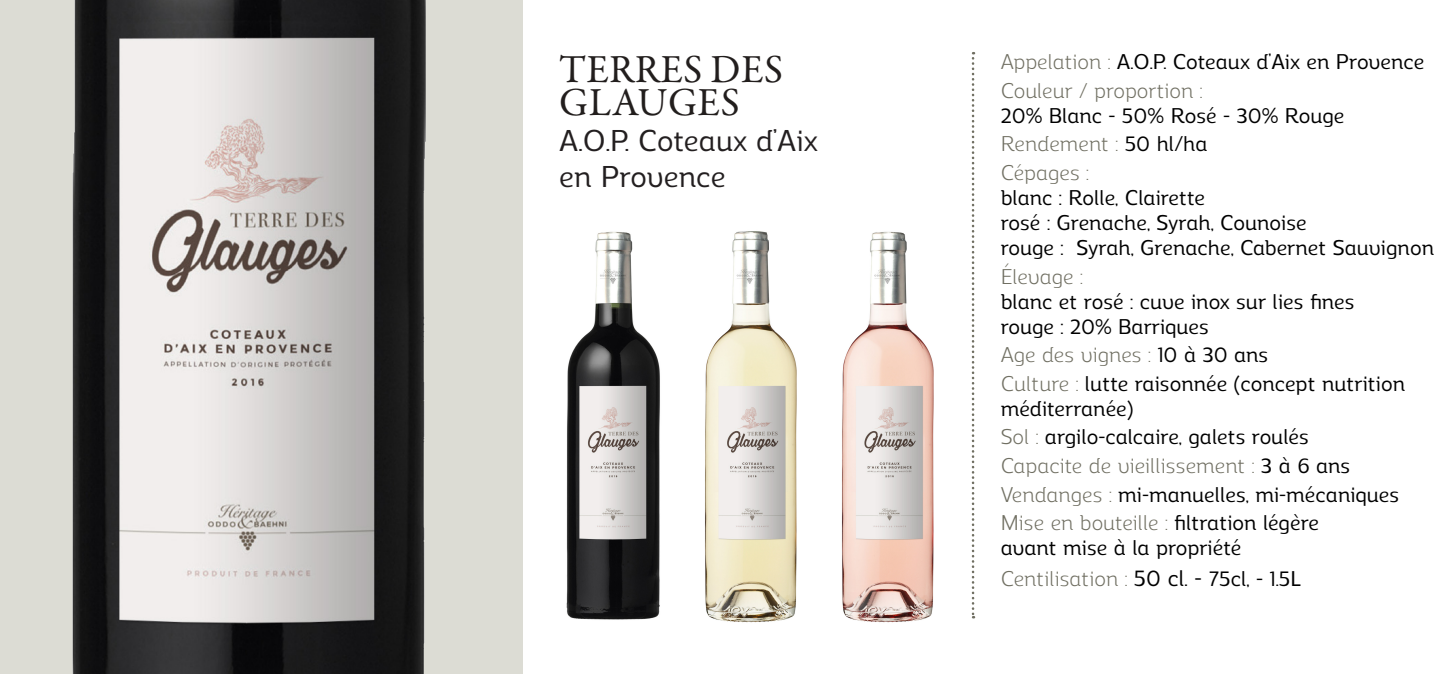
<style>
.page{position:relative;width:1453px;height:674px;background:#fff}
.page>*{position:absolute;margin:0;border:0;box-sizing:border-box;transform-origin:0 0}
.t1{font:40px/32.5px "Garamond Premr Pro";letter-spacing:.015em;color:#221e1d}
.t2{font:500 30px/36px "Regan Alt";color:#231f20}
.t3{font:500 21.25px/25px "Regan Alt";color:#000}
.t4{font:21.25px "Regan Alt";color:#706f62}
.s1{font-weight:400;color:#706f62}
.s2{font-weight:500;color:#000}
.s3{font-weight:500;font-size:22.5px;color:#000}
</style>
<div class="page">
<div style="left:0;top:0;width:522px;height:673px;background:#dcdcd4"></div>
<img style="left:72px;top:0;width:354px;height:673px">
<svg style="left:972px;top:52px;width:2px;height:566px"></svg>
<img style="left:566px;top:231px;width:368px;height:392px">
<p class="t1" style="left:559px;top:54px;width:225px">TERRES DES<br>GLAUGES</p>
<p class="t2" style="left:559px;top:120px;width:260px">A.O.P. Coteaux d’Aix en Provence</p>
<p class="t3" style="left:1001px;top:48px;width:425px"><span class="s1">Appelation :</span> A.O.P. Coteaux d’Aix en Provence</p>
<p class="t3" style="left:1001px;top:76px;width:345px"><span class="s1">Couleur / proportion :<br></span>20% Blanc - 50% Rosé - 30% Rouge</p>
<p class="t4" style="left:1001px;top:129px;width:208px">Rendement : <span class="s2">50 hl/ha</span></p>
<p class="t3" style="left:1001px;top:158px;width:435px"><span class="s1">Cépages :<br></span>blanc : Rolle, Clairette<br>rosé : Grenache, Syrah, Counoise<br>rouge : Syrah, Grenache, Cabernet Sauvignon</p>
<p class="t3" style="left:1001px;top:262px;width:356px"><span class="s1">Élevage :<br></span>blanc et rosé : cuve inox sur lies fines rouge : 20% Barriques</p>
<p class="t4" style="left:1001px;top:339px;width:269px">Age des vignes : <span class="s2">10 à 30 ans</span></p>
<p class="t3" style="left:1001px;top:369px;width:406px"><span class="s1">Culture :</span> lutte raisonnée (concept nutrition méditerranée)</p>
<p class="t3" style="left:1001px;top:422px;width:310px"><span class="s1">Sol :</span> argilo-calcaire, galets roulés</p>
<p class="t4" style="left:1001px;top:450px;width:351px">Capacite de vieillissement : <span class="s2">3 à 6 ans</span></p>
<p class="t3" style="left:1001px;top:479px;width:400px"><span class="s1">Vendanges :</span> mi-manuelles, mi-mécaniques</p>
<p class="t3" style="left:1001px;top:508px;width:320px"><span class="s1">Mise en bouteille :</span> filtration légère avant mise à la propriété</p>
<p class="t4" style="left:1001px;top:562px;width:302px">Centilisation : <span class="s3">50 cl. -</span> <span class="s2">75cl, - 1.5L</span></p>
</div>
